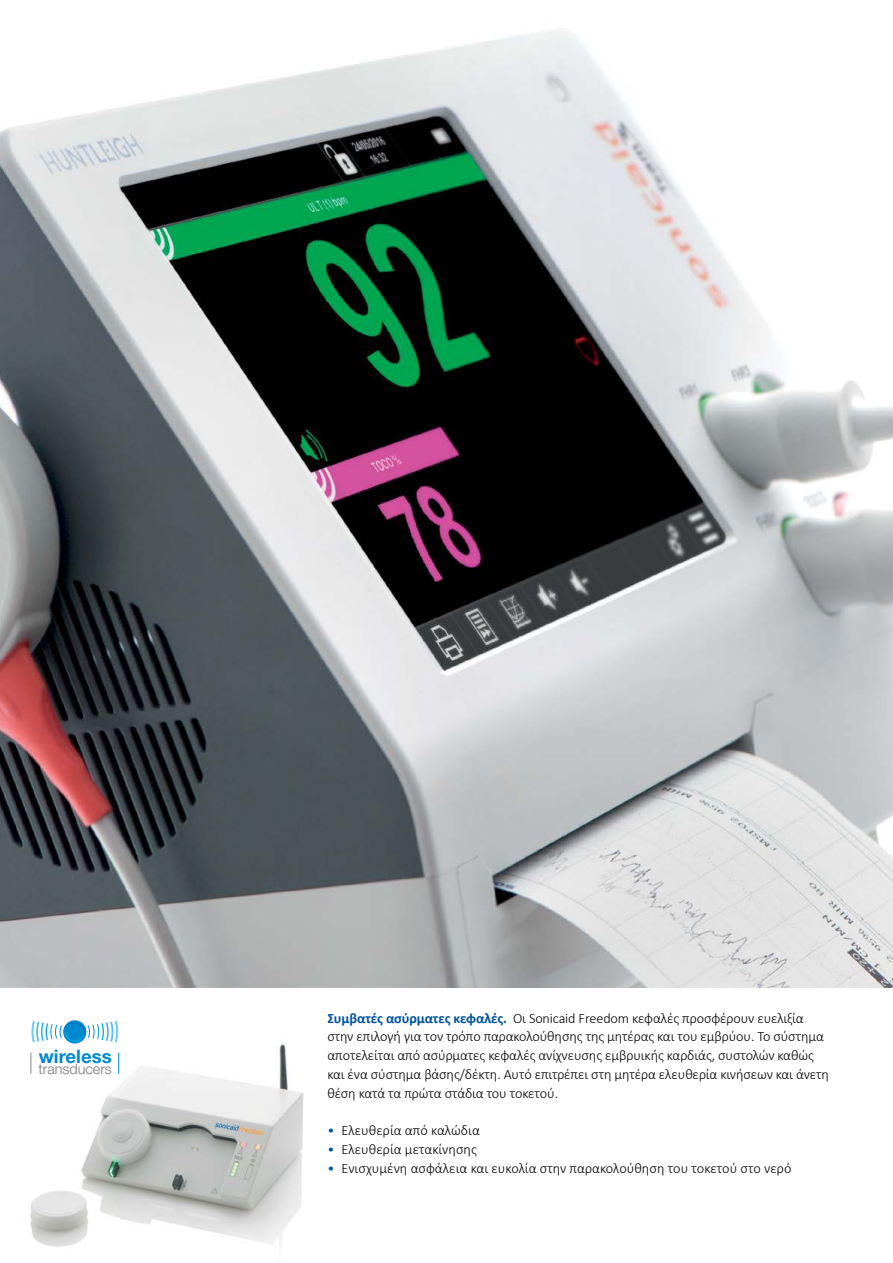
<style>
.page{position:relative;width:893px;height:1263px;background:#fff}
.page>*{position:absolute;margin:0;border:0;box-sizing:border-box;transform-origin:0 0}
.t1{font:700 18.6px "Helvetica Neue LT Pro";color:#0089cf}
.t2{font:300 14.4px "Helvetica Neue LT Pro";color:#77787b}
.t3{font:300 14.25px/18.8px "Calibri";letter-spacing:-.01em;color:#000}
.s1{font-weight:700;color:#00529c}
.s2{color:#00529c}
</style>
<div class="page">
<img style="left:0;top:31px;width:893px;height:956px">
<img style="left:30px;top:1043px;width:274px;height:204px">
<svg style="left:30px;top:1053px;width:1px;height:21px"></svg>
<svg style="left:118px;top:1053px;width:1px;height:21px"></svg>
<svg style="left:31px;top:1020px;width:88px;height:23px"></svg>
<h1 class="t1" style="left:39px;top:1044px;width:75px">wireless</h1>
<p class="t2" style="left:39px;top:1060px;width:75px">transducers</p>
<p class="t3" style="left:327px;top:1008px;width:503px"><span class="s1">Συμβατές ασύρματες κεφαλές.</span> Οι Sonicaid Freedom κεφαλές προσφέρουν ευελιξία στην επιλογή για τον τρόπο παρακολούθησης της μητέρας και του εμβρύου. Το σύστημα αποτελείται από ασύρματες κεφαλές ανίχνευσης εμβρυικής καρδιάς, συστολών καθώς και ένα σύστημα βάσης/δέκτη. Αυτό επιτρέπει στη μητέρα ελευθερία κινήσεων και άνετη θέση κατά τα πρώτα στάδια του τοκετού.</p>
<p class="t3" style="left:327px;top:1120px;width:154px"><span class="s2">•</span> Ελευθερία από καλώδια</p>
<p class="t3" style="left:327px;top:1139px;width:151px"><span class="s2">•</span> Ελευθερία μετακίνησης</p>
<p class="t3" style="left:327px;top:1158px;width:465px"><span class="s2">•</span> Ενισχυμένη ασφάλεια και ευκολία στην παρακολούθηση του τοκετού στο νερό</p>
</div>
